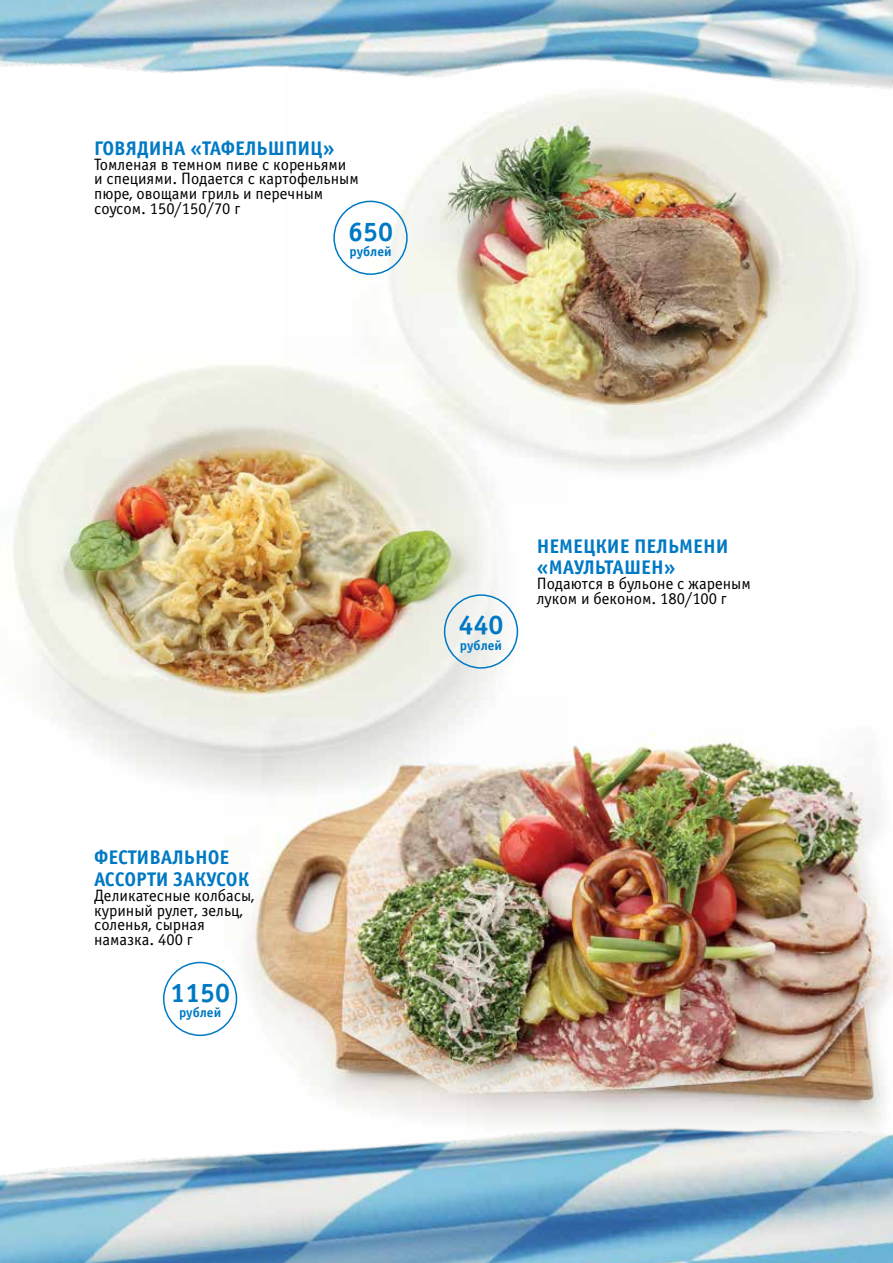
<style>
.page{position:relative;width:893px;height:1263px;background:#fff}
.page>*{position:absolute;margin:0;border:0;box-sizing:border-box;transform-origin:0 0}
.t1{font:700 27px "Officina Sans C";color:#0079c4}
.t2{font:700 19.8px/21.5px "Officina Sans C";color:#0079c4}
.t3{font:16.5px/14.9px "Officina Sans C";color:#000}
.t4{font:700 13.5px "Officina Sans C";color:#0079c4}
</style>
<div class="page">
<img style="left:225px;top:732px;width:668px;height:359px">
<img style="left:13px;top:365px;width:551px;height:450px">
<img style="left:13px;top:365px;width:75px;height:180px">
<img style="left:285px;top:271px;width:574px;height:228px">
<div style="left:444px;top:594px;width:74px;height:75px;border:2px solid #0079c4;border-radius:50%"></div>
<div style="left:163px;top:962px;width:74px;height:74px;border:2px solid #0079c4;border-radius:50%"></div>
<img style="left:0;top:1091px;width:893px;height:172px">
<img style="left:0;top:0;width:893px;height:271px">
<p class="t2" style="left:94px;top:138px;width:242px">ГОВЯДИНА «ТАФЕЛЬШПИЦ»</p>
<p class="t3" style="left:94px;top:157px;width:266px">Томленая в темном пиве с кореньями и специями. Подается с картофельным пюре, овощами гриль и перечным соусом. 150/150/70 г</p>
<h1 class="t1" style="left:348px;top:216px;width:47px">650</h1>
<p class="t4" style="left:349px;top:244px;width:44px">рублей</p>
<p class="t2" style="left:94px;top:847px;width:156px">ФЕСТИВАЛЬНОЕ<br>АССОРТИ ЗАКУСОК</p>
<p class="t3" style="left:94px;top:888px;width:162px">Деликатесные колбасы, куриный рулет, зельц, соленья, сырная намазка. 400 г</p>
<h1 class="t1" style="left:170px;top:977px;width:62px">1150</h1>
<p class="t4" style="left:179px;top:1005px;width:44px">рублей</p>
<h1 class="t1" style="left:458px;top:610px;width:47px">440</h1>
<p class="t4" style="left:460px;top:637px;width:44px">рублей</p>
<p class="t2" style="left:537px;top:536px;width:193px">НЕМЕЦКИЕ ПЕЛЬМЕНИ «МАУЛЬТАШЕН»</p>
<p class="t3" style="left:537px;top:577px;width:216px">Подаются в бульоне с жареным луком и беконом. 180/100 г</p>
</div>
